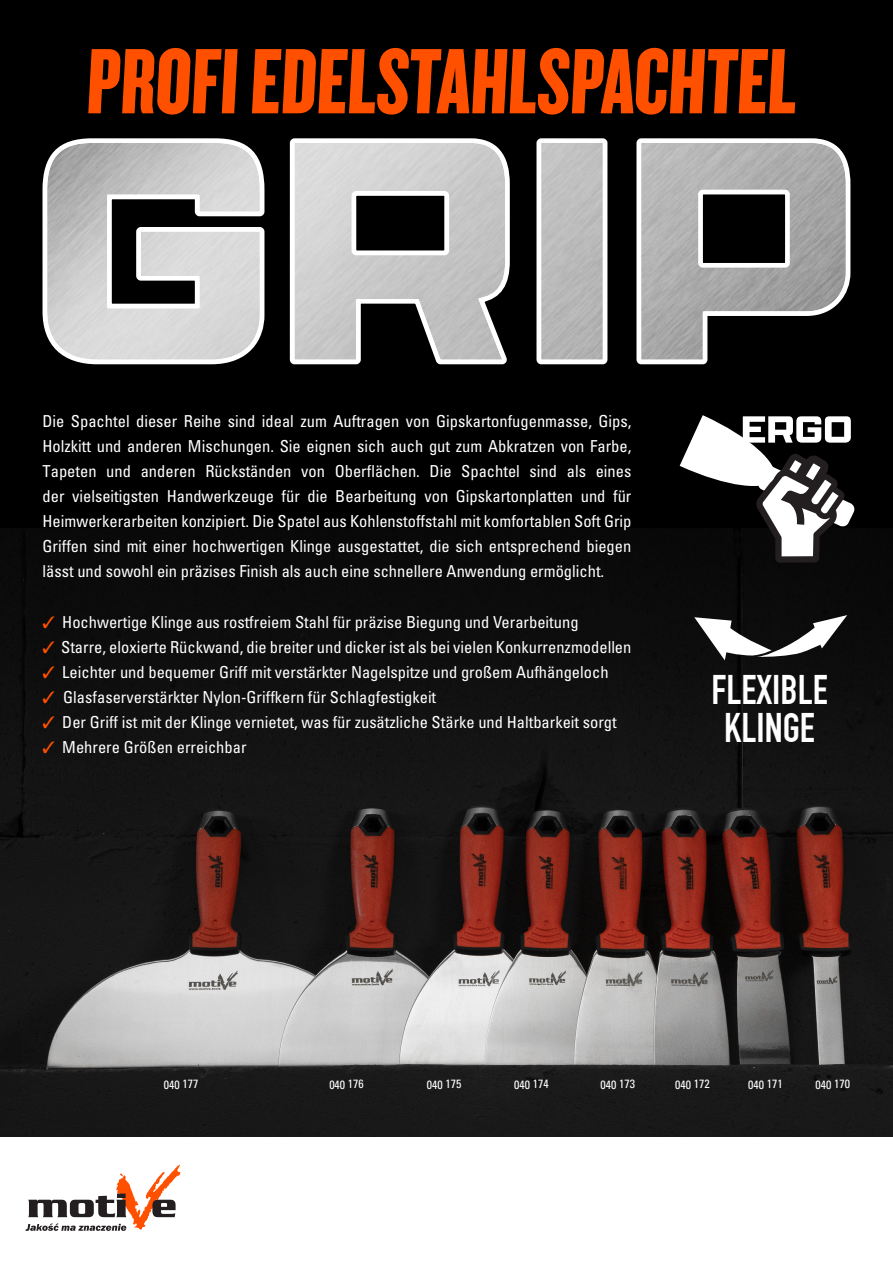
<style>
.page{position:relative;width:893px;height:1263px;background:#fff}
.page>*{position:absolute;margin:0;border:0;box-sizing:border-box;transform-origin:0 0}
.t1{font:96.45px "Knockout 68 Full Featherwt";color:#ff5000}
.t2{font:40.5px/37.5px "DIN Engschrift";color:#fff;text-align:center}
.t3{font:condensed 16.5px/25px "Univers Pl LT";color:#fff;text-align:justify}
.t4{font:condensed 12px "Univers Pl LT";letter-spacing:-.005em;color:#fff}
.s1{color:#ff5000}
</style>
<div class="page">
<img style="left:0;top:0;width:893px;height:1137px">
<svg style="left:26px;top:1164px;width:154px;height:67px"></svg>
<svg style="left:40px;top:136px;width:813px;height:231px;background:#8e8e8e"></svg>
<svg style="left:680px;top:415px;width:175px;height:148px"></svg>
<svg style="left:694px;top:615px;width:153px;height:45px"></svg>
<h1 class="t1" style="left:85px;top:23px;width:717px">PROFI EDELSTAHLSPACHTEL</h1>
<p class="t3" style="left:43px;top:408px;width:590px">Die Spachtel dieser Reihe sind ideal zum Auftragen von Gipskartonfugenmasse, Gips, Holzkitt und anderen Mischungen. Sie eignen sich auch gut zum Abkratzen von Farbe, Tapeten und anderen Rückständen von Oberflächen. Die Spachtel sind als eines der vielseitigsten Handwerkzeuge für die Bearbeitung von Gipskartonplatten und für Heimwerkerarbeiten konzipiert. Die Spatel aus Kohlenstoffstahl mit komfortablen Soft Grip Griffen sind mit einer hochwertigen Klinge ausgestattet, die sich entsprechend biegen lässt und sowohl ein präzises Finish als auch eine schnellere Anwendung ermöglicht.</p>
<p class="t3" style="left:43px;top:609px;width:538px"><span class="s1">✓</span> Hochwertige Klinge aus rostfreiem Stahl für präzise Biegung und Verarbeitung</p>
<p class="t3" style="left:43px;top:634px;width:590px"><span class="s1">✓</span> Starre, eloxierte Rückwand, die breiter und dicker ist als bei vielen Konkurrenzmodellen</p>
<p class="t3" style="left:43px;top:659px;width:568px"><span class="s1">✓</span> Leichter und bequemer Griff mit verstärkter Nagelspitze und großem Aufhängeloch</p>
<p class="t3" style="left:43px;top:684px;width:395px"><span class="s1">✓</span> Glasfaserverstärkter Nylon-Griffkern für Schlagfestigkeit</p>
<p class="t3" style="left:43px;top:709px;width:576px"><span class="s1">✓</span> Der Griff ist mit der Klinge vernietet, was für zusätzliche Stärke und Haltbarkeit sorgt</p>
<p class="t3" style="left:43px;top:734px;width:205px"><span class="s1">✓</span> Mehrere Größen erreichbar</p>
<h2 class="t2" style="left:712px;top:672px;width:118px">FLEXIBLE<br>KLINGE</h2>
<p class="t4" style="left:164px;top:1077px;width:36px">040 177</p>
<p class="t4" style="left:329px;top:1077px;width:36px">040 176</p>
<p class="t4" style="left:427px;top:1076px;width:36px">040 175</p>
<p class="t4" style="left:514px;top:1077px;width:36px">040 174</p>
<p class="t4" style="left:601px;top:1076px;width:36px">040 173</p>
<p class="t4" style="left:675px;top:1076px;width:36px">040 172</p>
<p class="t4" style="left:748px;top:1077px;width:36px">040 171</p>
<p class="t4" style="left:816px;top:1077px;width:36px">040 170</p>
</div>
